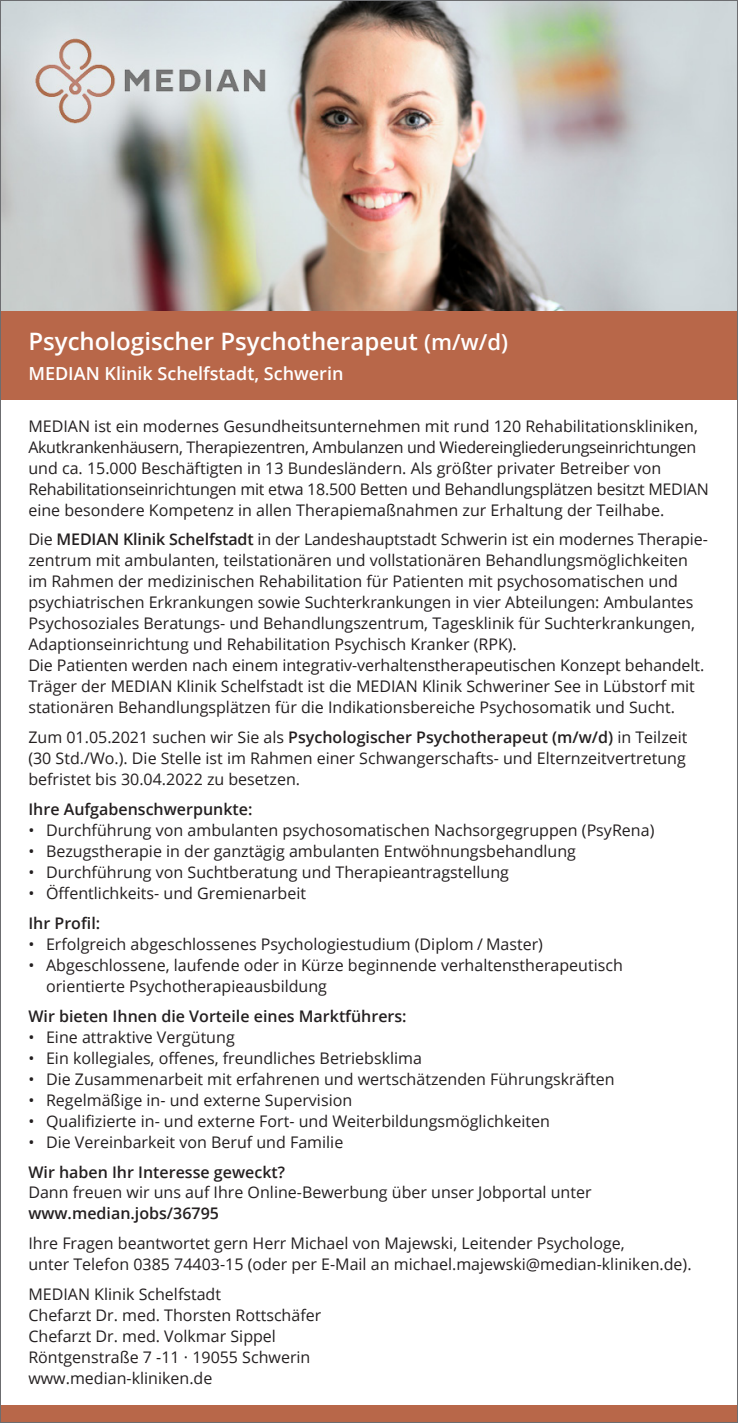
<style>
.page{position:relative;width:738px;height:1423px;background:#fff}
.page>*{position:absolute;margin:0;border:0;box-sizing:border-box;transform-origin:0 0}
.t1{font:600 24px "Open Sans";color:#fff}
.t2{font:600 18px "Open Sans";color:#fff}
.t3{font:16px/21px "Open Sans";color:#231f20}
.t4{font:600 16px "Open Sans";color:#231f20}
.s1{font-size:22px}
.s2{font-weight:600}
</style>
<div class="page">
<img style="left:2px;top:2px;width:733px;height:310px">
<div style="left:0;top:1405px;width:737px;height:18px;background:#b86749"></div>
<div style="left:0;top:312px;width:737px;height:88px;background:#b86749"></div>
<h1 class="t1" style="left:28px;top:325px;width:481px">Psychologischer Psychotherapeut <span class="s1">(m/w/d)</span></h1>
<p class="t2" style="left:28px;top:361px;width:316px">MEDIAN Klinik Schelfstadt, Schwerin</p>
<p class="t3" style="left:28px;top:415px;width:681px">MEDIAN ist ein modernes Gesundheitsunternehmen mit rund 120 Rehabilitationskliniken, Akutkrankenhäusern, Therapiezentren, Ambulanzen und Wiedereingliederungseinrichtungen und ca. 15.000 Beschäftigten in 13 Bundesländern. Als größter privater Betreiber von Rehabilitationseinrichtungen mit etwa 18.500 Betten und Behandlungsplätzen besitzt MEDIAN eine besondere Kompetenz in allen Therapiemaßnahmen zur Erhaltung der Teilhabe.</p>
<p class="t3" style="left:28px;top:529px;width:680px">Die <span class="s2">MEDIAN Klinik Schelfstadt</span> in der Landeshauptstadt Schwerin ist ein modernes Therapie&shy;zentrum mit ambulanten, teilstationären und vollstationären Behandlungsmöglichkeiten im Rahmen der medizinischen Rehabilitation für Patienten mit psychosomatischen und psychiatrischen Erkrankungen sowie Suchterkrankungen in vier Abteilungen: Ambulantes Psychosoziales Beratungs- und Behandlungszentrum, Tagesklinik für Suchterkrankungen, Adaptionseinrichtung und Rehabilitation Psychisch Kranker (RPK).<br>Die Patienten werden nach einem integrativ-verhaltenstherapeutischen Konzept behandelt.<br>Träger der MEDIAN Klinik Schelfstadt ist die MEDIAN Klinik Schweriner See in Lübstorf mit stationären Behandlungsplätzen für die Indikationsbereiche Psychosomatik und Sucht.</p>
<p class="t3" style="left:28px;top:726px;width:660px;text-align:justify">Zum 01.05.2021 suchen wir Sie als <span class="s2">Psychologischer Psychotherapeut (m/w/d)</span> in Teilzeit (30 Std./Wo.). Die Stelle ist im Rahmen einer Schwangerschafts- und Elternzeitvertretung befristet bis 30.04.2022 zu besetzen.</p>
<p class="t4" style="left:28px;top:798px;width:225px">Ihre Aufgabenschwerpunkte:</p>
<p class="t3" style="left:28px;top:819px;width:627px">• Durchführung von ambulanten psychosomatischen Nachsorgegruppen (PsyRena)</p>
<p class="t3" style="left:28px;top:840px;width:548px">• Bezugstherapie in der ganztägig ambulanten Entwöhnungsbehandlung</p>
<p class="t3" style="left:28px;top:861px;width:481px">• Durchführung von Suchtberatung und Therapieantragstellung</p>
<p class="t3" style="left:28px;top:882px;width:279px">• Öffentlichkeits- und Gremienarbeit</p>
<p class="t4" style="left:28px;top:912px;width:73px">Ihr Profil:</p>
<p class="t3" style="left:28px;top:933px;width:515px">• Erfolgreich abgeschlossenes Psychologiestudium (Diplom / Master)</p>
<p class="t3" style="left:46px;top:954px;width:578px;text-indent:-18px">• Abgeschlossene, laufende oder in Kürze beginnende verhaltenstherapeutisch orientierte Psychotherapieausbildung</p>
<p class="t4" style="left:28px;top:1005px;width:379px">Wir bieten Ihnen die Vorteile eines Marktführers:</p>
<p class="t3" style="left:28px;top:1026px;width:208px">• Eine attraktive Vergütung</p>
<p class="t3" style="left:28px;top:1047px;width:395px">• Ein kollegiales, offenes, freundliches Betriebsklima</p>
<p class="t3" style="left:28px;top:1068px;width:587px">• Die Zusammenarbeit mit erfahrenen und wertschätzenden Führungskräften</p>
<p class="t3" style="left:28px;top:1089px;width:325px">• Regelmäßige in- und externe Supervision</p>
<p class="t3" style="left:28px;top:1110px;width:523px">• Qualifizierte in- und externe Fort- und Weiterbildungsmöglichkeiten</p>
<p class="t3" style="left:28px;top:1131px;width:316px">• Die Vereinbarkeit von Beruf und Familie</p>
<p class="t4" style="left:28px;top:1161px;width:258px">Wir haben Ihr Interesse geweckt?</p>
<p class="t3" style="left:28px;top:1182px;width:564px">Dann freuen wir uns auf Ihre Online-Bewerbung über unser Jobportal unter</p>
<p class="t4" style="left:28px;top:1203px;width:192px">www.median.jobs/36795</p>
<p class="t3" style="left:28px;top:1233px;width:664px">Ihre Fragen beantwortet gern Herr Michael von Majewski, Leitender Psychologe,<br>unter Telefon 0385 74403-15 (oder per E-Mail an michael.majewski@median-kliniken.de).</p>
<p class="t3" style="left:28px;top:1283px;width:294px">MEDIAN Klinik Schelfstadt<br>Chefarzt Dr. med. Thorsten Rottschäfer<br>Chefarzt Dr. med. Volkmar Sippel<br>Röntgenstraße 7 -11 · 19055 Schwerin www.median-kliniken.de</p>
</div>
